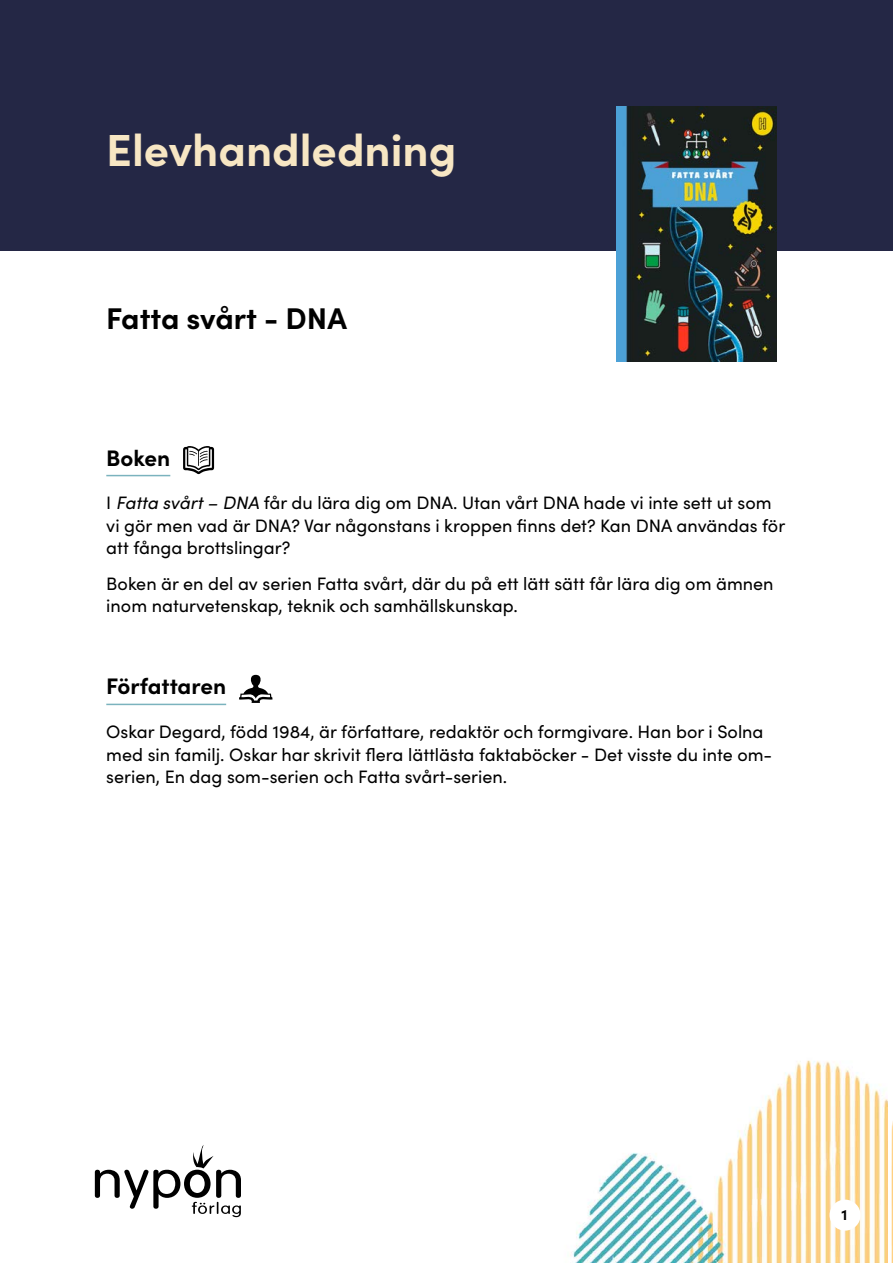
<style>
.page{position:relative;width:893px;height:1263px;background:#fff}
.page>*{position:absolute;margin:0;border:0;box-sizing:border-box;transform-origin:0 0}
.t1{font:700 45px "Sofia Pro";color:#f7e6c3}
.t2{font:700 30px "Sofia Pro";color:#000}
.t3{font:700 22.5px "Sofia Pro";color:#000}
.t4{font:18px/22.5px "Sofia Pro";color:#000}
.t5{font:700 15px "Sofia Pro";color:#000}
.s1{font-style:italic}
</style>
<div class="page">
<img style="left:94px;top:251px;width:794px;height:1012px">
<div style="left:0;top:0;width:893px;height:251px;background:#242745"></div>
<img style="left:617px;top:106px;width:159px;height:256px">
<div style="left:830px;top:1199px;width:30px;height:31px;background:#fff;border-radius:50%"></div>
<hr style="left:106px;top:475px;width:64px;height:1px;background:#7bb3be">
<hr style="left:106px;top:704px;width:120px;height:1px;background:#7bb3be">
<svg style="left:183px;top:446px;width:31px;height:28px"></svg>
<svg style="left:239px;top:675px;width:34px;height:28px"></svg>
<img style="left:891px;top:1121px;width:2px;height:142px">
<svg style="left:95px;top:1145px;width:146px;height:72px"></svg>
<h1 class="t1" style="left:106px;top:116px;width:352px">Elevhandledning</h1>
<h2 class="t2" style="left:106px;top:295px;width:242px">Fatta svårt - DNA</h2>
<p class="t3" style="left:106px;top:440px;width:66px">Boken</p>
<p class="t4" style="left:106px;top:491px;width:680px">I <span class="s1">Fatta svårt – DNA</span> får du lära dig om DNA. Utan vårt DNA hade vi inte sett ut som vi gör men vad är DNA? Var någonstans i kroppen finns det? Kan DNA användas för att fånga brottslingar?</p>
<p class="t4" style="left:106px;top:571px;width:669px">Boken är en del av serien Fatta svårt, där du på ett lätt sätt får lära dig om ämnen inom naturvetenskap, teknik och samhällskunskap.</p>
<p class="t3" style="left:106px;top:669px;width:121px">Författaren</p>
<p class="t4" style="left:106px;top:720px;width:667px">Oskar Degard, född 1984, är författare, redaktör och formgivare. Han bor i Solna med sin familj. Oskar har skrivit flera lättlästa faktaböcker - Det visste du inte om&shy;serien, En dag som-serien och Fatta svårt-serien.</p>
<p class="t5" style="left:842px;top:1204px;width:7px">1</p>
</div>
